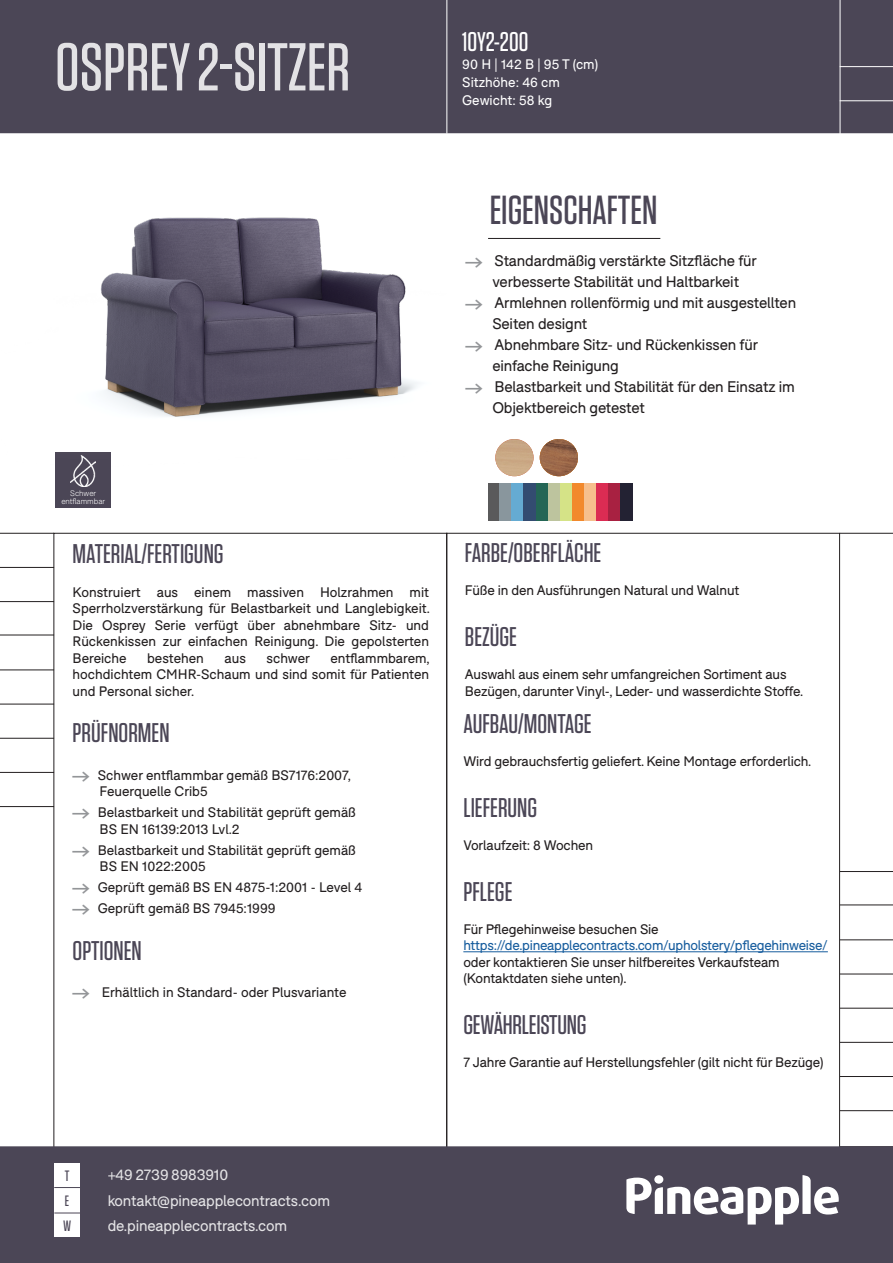
<style>
.page{position:relative;width:893px;height:1263px;background:#fff}
.page>*{position:absolute;margin:0;border:0;box-sizing:border-box;transform-origin:0 0}
.t1{font:500 67.5px "Tungsten";color:#fff}
.t2{font:500 40.5px "Tungsten";color:#4b4656}
.t3{font:500 27px "Tungsten";color:#4b4656}
.t4{font:500 27px "Tungsten";color:#fff}
.t5{font:15px/21px "F37 Bolton";letter-spacing:-.01em;color:#231f20}
.t6{font:15px "F37 Bolton";letter-spacing:-.01em;color:#fff}
.t7{font:500 15px "Tungsten";color:#4b4656}
.t8{font:13.5px/16.5px "F37 Bolton";letter-spacing:-.01em;color:#231f20}
.t9{font:13.5px "F37 Bolton";letter-spacing:-.02em;color:#175d9e}
.t10{font:13.5px "F37 Bolton";color:#fff}
.t11{font:300 7.8px "F37 Bolton";color:#fff}
.s1{font-family:"Pinearrow";font-size:15px;color:#939598}
.s2{font-family:"Pinearrow";color:#939598}
</style>
<div class="page">
<div style="left:1px;top:1px;width:891px;height:131px;background:#4b4656"></div>
<div style="left:0;top:0;width:893px;height:133px;border:2px solid #4b4656"></div>
<div style="left:0;top:1146px;width:893px;height:117px;background:#4b4656"></div>
<hr style="left:840px;top:871px;width:53px;height:1px;background:#231f20">
<hr style="left:840px;top:1008px;width:53px;height:1px;background:#231f20">
<hr style="left:840px;top:939px;width:53px;height:1px;background:#231f20">
<hr style="left:840px;top:1076px;width:53px;height:1px;background:#231f20">
<hr style="left:840px;top:1042px;width:53px;height:1px;background:#231f20">
<hr style="left:840px;top:974px;width:53px;height:1px;background:#231f20">
<hr style="left:840px;top:1110px;width:53px;height:1px;background:#231f20">
<hr style="left:463px;top:951px;width:365px;height:1px;background:#175d9e">
<hr style="left:840px;top:904px;width:53px;height:1px;background:#231f20">
<svg style="left:626px;top:1175px;width:213px;height:49px"></svg>
<div style="left:654px;top:1175px;width:9px;height:9px;background:#fff;border-radius:50%"></div>
<div style="left:54px;top:1162px;width:26px;height:25px;background:#fff"></div>
<div style="left:54px;top:1187px;width:26px;height:25px;background:#fff"></div>
<svg style="left:54px;top:1187px;width:26px;height:1px"></svg>
<hr style="left:840px;top:533px;width:53px;height:1px;background:#231f20">
<hr style="left:840px;top:0;width:1px;height:135px;background:#fff">
<hr style="left:840px;top:66px;width:53px;height:1px;background:#fff">
<hr style="left:840px;top:100px;width:53px;height:1px;background:#fff">
<hr style="left:446px;top:0;width:1px;height:134px;background:#fff">
<hr style="left:0;top:601px;width:54px;height:1px;background:#231f20">
<hr style="left:0;top:738px;width:54px;height:1px;background:#231f20">
<hr style="left:0;top:669px;width:54px;height:1px;background:#231f20">
<hr style="left:0;top:533px;width:54px;height:1px;background:#231f20">
<hr style="left:0;top:806px;width:54px;height:1px;background:#231f20">
<hr style="left:0;top:772px;width:54px;height:1px;background:#231f20">
<hr style="left:0;top:704px;width:54px;height:1px;background:#231f20">
<hr style="left:0;top:567px;width:54px;height:1px;background:#231f20">
<hr style="left:0;top:635px;width:54px;height:1px;background:#231f20">
<div style="left:54px;top:1212px;width:26px;height:25px;background:#fff"></div>
<svg style="left:54px;top:1212px;width:26px;height:1px"></svg>
<div style="left:55px;top:452px;width:56px;height:55px;background:#4b4656"></div>
<img style="left:71px;top:474px;width:24px;height:13px">
<div style="left:488px;top:484px;width:12px;height:37px;background:#5a5a5b"></div>
<div style="left:536px;top:484px;width:12px;height:37px;background:#246655"></div>
<div style="left:548px;top:484px;width:12px;height:37px;background:#bdc49e"></div>
<div style="left:500px;top:484px;width:12px;height:37px;background:#89969d"></div>
<div style="left:512px;top:484px;width:12px;height:37px;background:#65abd2"></div>
<div style="left:524px;top:484px;width:12px;height:37px;background:#334c71"></div>
<div style="left:560px;top:484px;width:12px;height:37px;background:#d5e387"></div>
<div style="left:572px;top:484px;width:12px;height:37px;background:#f2892c"></div>
<div style="left:584px;top:484px;width:12px;height:37px;background:#f6bf8d"></div>
<div style="left:596px;top:484px;width:12px;height:37px;background:#db2c53"></div>
<div style="left:608px;top:484px;width:13px;height:37px;background:#a82141"></div>
<div style="left:621px;top:484px;width:12px;height:37px;background:#232233"></div>
<img style="left:495px;top:439px;width:39px;height:37px">
<img style="left:540px;top:439px;width:38px;height:37px">
<img style="left:73px;top:217px;width:345px;height:257px">
<hr style="left:488px;top:238px;width:172px;height:1px;background:#231f20">
<h1 class="t1" style="left:55px;top:32px;width:297px">OSPREY 2-SITZER</h1>
<p class="t4" style="left:462px;top:27px;width:68px">1OY2-200</p>
<p class="t10" style="left:462px;top:56px;width:137px">90 H | 142 B | 95 T (cm)</p>
<p class="t10" style="left:462px;top:74px;width:99px">Sitzhöhe: 46 cm</p>
<p class="t10" style="left:462px;top:92px;width:91px">Gewicht: 58 kg</p>
<p class="t11" style="left:70px;top:489px;width:27px">Schwer</p>
<p class="t11" style="left:61px;top:496px;width:45px">entflammbar</p>
<p class="t3" style="left:73px;top:540px;width:152px">MATERIAL/FERTIGUNG</p>
<p class="t8" style="left:73px;top:583px;width:359px;text-align:justify">Konstruiert aus einem massiven Holzrahmen mit Sperrholzverstärkung für Belastbarkeit und Langlebigkeit.<br>Die Osprey Serie verfügt über abnehmbare Sitz- und Rückenkissen zur einfachen Reinigung. Die gepolsterten Bereiche</p>
<p class="t8" style="left:73px;top:649px;width:359px;text-align:justify;text-indent:258px">entflammbarem, hochdichtem CMHR-Schaum und sind somit für Patienten und Personal sicher.</p>
<p class="t3" style="left:73px;top:718px;width:98px">PRÜFNORMEN</p>
<p class="t8" style="left:100px;top:766px;width:253px;text-indent:-27px"><span class="s1">A</span> Schwer entflammbar gemäß BS7176:2007,<br>Feuerquelle Crib5</p>
<p class="t8" style="left:100px;top:804px;width:258px;text-indent:-27px"><span class="s1">A</span> Belastbarkeit und Stabilität geprüft gemäß<br>BS EN 16139:2013 Lvl.2</p>
<p class="t8" style="left:100px;top:841px;width:258px;text-indent:-27px"><span class="s1">A</span> Belastbarkeit und Stabilität geprüft gemäß<br>BS EN 1022:2005</p>
<p class="t8" style="left:73px;top:879px;width:291px"><span class="s1">A</span> Geprüft gemäß BS EN 4875-1:2001 - Level 4</p>
<p class="t8" style="left:73px;top:900px;width:204px"><span class="s1">A</span> Geprüft gemäß BS 7945:1999</p>
<p class="t3" style="left:73px;top:936px;width:71px">OPTIONEN</p>
<p class="t8" style="left:73px;top:984px;width:275px"><span class="s1">A</span> Erhältlich in Standard- oder Plusvariante</p>
<p class="t8" style="left:147px;top:649px;width:58px">bestehen</p>
<p class="t8" style="left:224px;top:649px;width:23px">aus</p>
<p class="t8" style="left:267px;top:649px;width:45px">schwer</p>
<p class="t2" style="left:490px;top:189px;width:169px">EIGENSCHAFTEN</p>
<p class="t5" style="left:492px;top:250px;width:266px;text-indent:-27px"><span class="s2">A</span> Standardmäßig verstärkte Sitzfläche für verbesserte Stabilität und Haltbarkeit</p>
<p class="t5" style="left:492px;top:292px;width:305px;text-indent:-27px"><span class="s2">A</span> Armlehnen rollenförmig und mit ausgestellten<br>Seiten designt</p>
<p class="t5" style="left:492px;top:334px;width:267px;text-indent:-27px"><span class="s2">A</span> Abnehmbare Sitz- und Rückenkissen für einfache Reinigung</p>
<p class="t5" style="left:492px;top:376px;width:304px;text-indent:-27px"><span class="s2">A</span> Belastbarkeit und Stabilität für den Einsatz im<br>Objektbereich getestet</p>
<p class="t3" style="left:465px;top:538px;width:138px">FARBE/OBERFLÄCHE</p>
<p class="t8" style="left:465px;top:582px;width:276px">Füße in den Ausführungen Natural und Walnut</p>
<p class="t3" style="left:465px;top:622px;width:54px">BEZÜGE</p>
<p class="t8" style="left:465px;top:666px;width:323px">Auswahl aus einem sehr umfangreichen Sortiment aus</p>
<p class="t8" style="left:465px;top:682px;width:340px">Bezügen, darunter Vinyl-, Leder- und wasserdichte Stoffe.</p>
<p class="t3" style="left:463px;top:709px;width:130px">AUFBAU/MONTAGE</p>
<p class="t8" style="left:463px;top:753px;width:350px">Wird gebrauchsfertig geliefert. Keine Montage erforderlich.</p>
<p class="t3" style="left:463px;top:793px;width:75px">LIEFERUNG</p>
<p class="t8" style="left:463px;top:837px;width:131px">Vorlaufzeit: 8 Wochen</p>
<p class="t3" style="left:463px;top:877px;width:51px">PFLEGE</p>
<p class="t8" style="left:463px;top:921px;width:197px">Für Pflegehinweise besuchen Sie</p>
<p class="t9" style="left:463px;top:938px;width:366px">https://de.pineapplecontracts.com/upholstery/pflegehinweise/</p>
<p class="t8" style="left:463px;top:954px;width:318px">oder kontaktieren Sie unser hilfbereites Verkaufsteam</p>
<p class="t8" style="left:463px;top:970px;width:165px">(Kontaktdaten siehe unten).</p>
<p class="t3" style="left:463px;top:1011px;width:125px">GEWÄHRLEISTUNG</p>
<p class="t8" style="left:463px;top:1054px;width:362px">7 Jahre Garantie auf Herstellungsfehler (gilt nicht für Bezüge)</p>
<p class="t7" style="left:65px;top:1168px;width:6px">T</p>
<p class="t6" style="left:107px;top:1166px;width:122px">+49 2739 8983910</p>
<p class="t7" style="left:65px;top:1193px;width:6px">E</p>
<p class="t6" style="left:107px;top:1191px;width:224px">kontakt@pineapplecontracts.com</p>
<p class="t7" style="left:63px;top:1218px;width:10px">W</p>
<p class="t6" style="left:107px;top:1217px;width:181px">de.pineapplecontracts.com</p>
</div>
